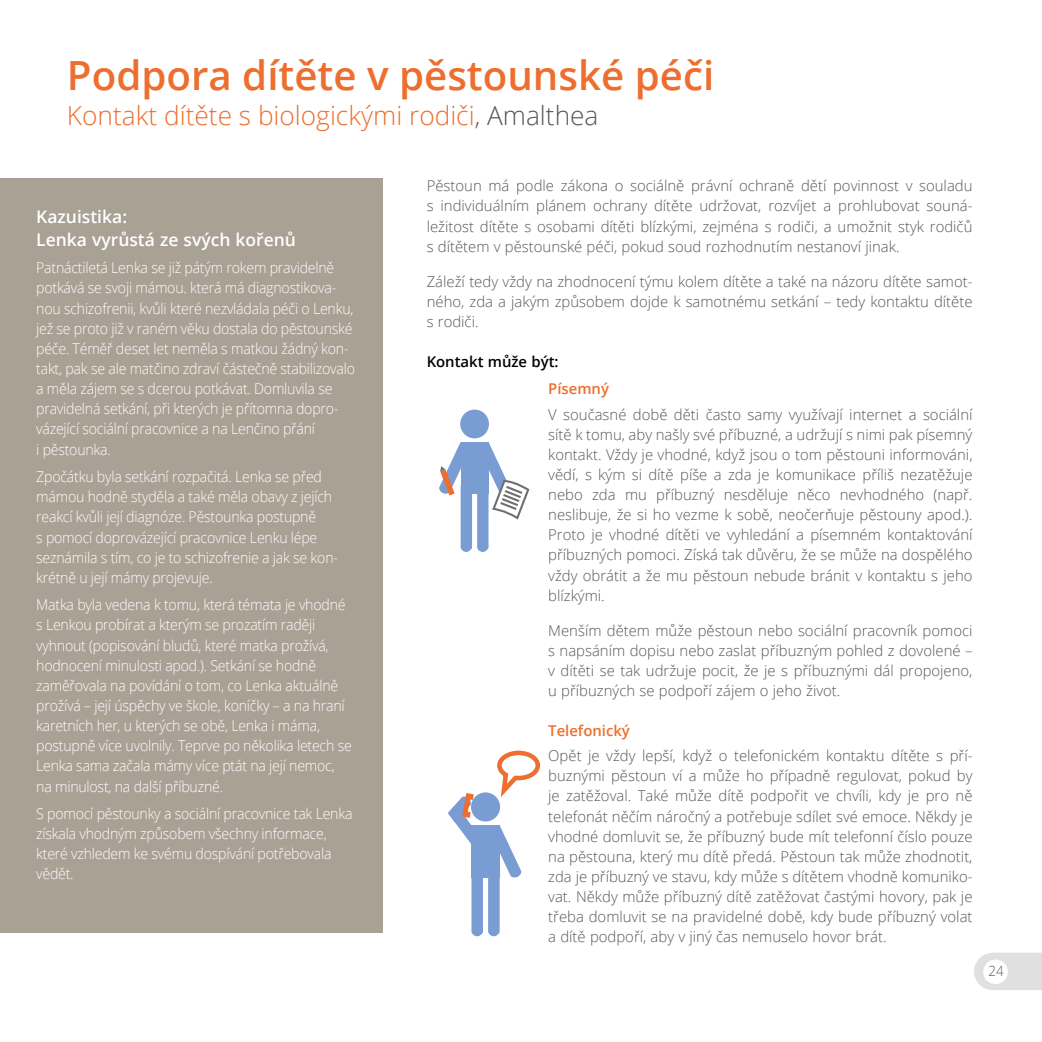
<style>
.page{position:relative;width:1042px;height:1042px;background:#fff}
.page>*{position:absolute;margin:0;border:0;box-sizing:border-box;transform-origin:0 0}
.t1{font:600 40.25px "Open Sans";color:#ed6e2e}
.t2{font:300 26.25px "Open Sans";color:#ed6e2e}
.t3{font:600 17.5px/22.8px "Open Sans";color:#fff}
.t4{font:300 14.88px/20.1px "Open Sans";color:#575756;text-align:justify}
.t5{font:300 14.88px/20.1px "Open Sans";letter-spacing:-.015em;color:#fff;scale:.95 1}
.t6{font:600 14.88px "Open Sans";color:#ed6e2e}
.t7{font:600 14.88px "Open Sans";color:#000}
.t8{font:300 14px "Open Sans";color:#575756;scale:.95 1}
.s1{color:#575756}
.s2{font-weight:400;font-size:21px;color:#fff}
</style>
<div class="page">
<svg style="left:974px;top:952px;width:68px;height:38px;background:#e2e2e2"></svg>
<div style="left:983px;top:959px;width:25px;height:25px;background:#fff;border-radius:50%"></div>
<div style="left:0;top:179px;width:382px;height:754px;background:#a9a194"></div>
<div style="left:460px;top:410px;width:29px;height:28px;background:#799dd3;border-radius:50%"></div>
<svg style="left:439px;top:442px;width:91px;height:110px"></svg>
<svg style="left:448px;top:750px;width:93px;height:187px"></svg>
<h1 class="t1" style="left:67px;top:48px;width:649px">Podpora dítěte v pěstounské péči</h1>
<h2 class="t2" style="left:67px;top:98px;width:533px">Kontakt dítěte s biologickými rodiči<span class="s1">, Amalthea</span></h2>
<p class="t3" style="left:36px;top:205px;width:261px">Kazuistika:<br>Lenka vyrůstá ze svých kořenů</p>
<p class="t5" style="left:36px;top:257px;width:337px">Patnáctiletá Lenka se již pátým rokem pravidelně potkává se svoji mámou. která má diagnostikova&shy;nou schizofrenii, kvůli které nezvládala péči o Lenku, jež se proto již v raném věku dostala do pěstounské péče. Téměř deset let neměla s matkou žádný kon&shy;takt, pak se ale matčino zdraví částečně stabilizovalo a měla zájem se s dcerou potkávat. Domluvila se pravidelná setkání, při kterých je přítomna dopro&shy;vázející sociální pracovnice a na Lenčino přání<br>i pěstounka.</p>
<p class="t5" style="left:36px;top:466px;width:319px">Zpočátku byla setkání rozpačitá. Lenka se před mámou hodně styděla a také měla obavy z jejích reakcí kvůli její diagnóze. Pěstounka postupně<br>s pomocí doprovázející pracovnice Lenku lépe seznámila s tím, co je to schizofrenie a jak se kon&shy;krétně u její mámy projevuje.</p>
<p class="t5" style="left:36px;top:594px;width:334px">Matka byla vedena k tomu, která témata je vhodné s Lenkou probírat a kterým se prozatím raději vyhnout (popisování bludů, které matka prožívá, hodnocení minulosti apod.). Setkání se hodně zaměřovala na povídání o tom, co Lenka aktuálně prožívá – její úspěchy ve škole, koníčky – a na hraní karetních her, u kterých se obě, Lenka i máma, postupně více uvolnily. Teprve po několika letech se Lenka sama začala mámy více ptát na její nemoc, na minulost, na další příbuzné.</p>
<p class="t5" style="left:36px;top:803px;width:334px">S pomocí pěstounky a sociální pracovnice tak Lenka získala vhodným způsobem všechny informace, které vzhledem ke svému dospívání potřebovala vědět.</p>
<p class="t4" style="left:427px;top:175px;width:547px">Pěstoun má podle zákona o sociálně právní ochraně dětí povinnost v souladu s individuálním plánem ochrany dítěte udržovat, rozvíjet a prohlubovat souná&shy;ležitost dítěte s osobami dítěti blízkými, zejména s rodiči, a umožnit styk rodičů s dítětem v pěstounské péči, pokud soud rozhodnutím nestanoví jinak.</p>
<p class="t4" style="left:427px;top:271px;width:547px">Záleží tedy vždy na zhodnocení týmu kolem dítěte a také na názoru dítěte samot&shy;ného, zda a jakým způsobem dojde k samotnému setkání – tedy kontaktu dítěte s rodiči.</p>
<p class="t7" style="left:427px;top:351px;width:133px">Kontakt může být:</p>
<p class="t6" style="left:548px;top:379px;width:62px">Písemný</p>
<p class="t4" style="left:548px;top:404px;width:426px">V současné době děti často samy využívají internet a sociální sítě k tomu, aby našly své příbuzné, a udržují s nimi pak písemný kontakt. Vždy je vhodné, když jsou o tom pěstouni informováni, vědí, s kým si dítě píše a zda je komunikace příliš nezatěžuje nebo zda mu příbuzný nesděluje něco nevhodného (např. neslibuje, že si ho vezme k sobě, neočerňuje pěstouny apod.).<br>Proto je vhodné dítěti ve vyhledání a písemném kontaktování příbuzných pomoci. Získá tak důvěru, že se může na dospělého vždy obrátit a že mu pěstoun nebude bránit v kontaktu s jeho blízkými.</p>
<p class="t4" style="left:548px;top:620px;width:426px">Menším dětem může pěstoun nebo sociální pracovník pomoci s napsáním dopisu nebo zaslat příbuzným pohled z dovolené – v dítěti se tak udržuje pocit, že je s příbuznými dál propojeno, u příbuzných se podpoří zájem o jeho život.</p>
<p class="t6" style="left:548px;top:720px;width:83px">Telefonický</p>
<p class="t4" style="left:548px;top:745px;width:426px">Opět je vždy lepší, když o telefonickém kontaktu dítěte s pří&shy;buznými pěstoun ví a může ho případně regulovat, pokud by je zatěžoval. Také může dítě podpořit ve chvíli, kdy je pro ně telefonát něčím náročný a potřebuje sdílet své emoce. Někdy je vhodné domluvit se, že příbuzný bude mít telefonní číslo pouze na pěstouna, který mu dítě předá. Pěstoun tak může zhodnotit, zda je příbuzný ve stavu, kdy může s dítětem vhodně komuniko&shy;vat. Někdy může příbuzný dítě zatěžovat častými hovory, pak je třeba domluvit se na pravidelné době, kdy bude příbuzný volat a dítě podpoří, aby v jiný čas nemuselo hovor brát.</p>
<p class="t8" style="left:984px;top:962px;width:22px"><span class="s2">3</span>2 4</p>
</div>
